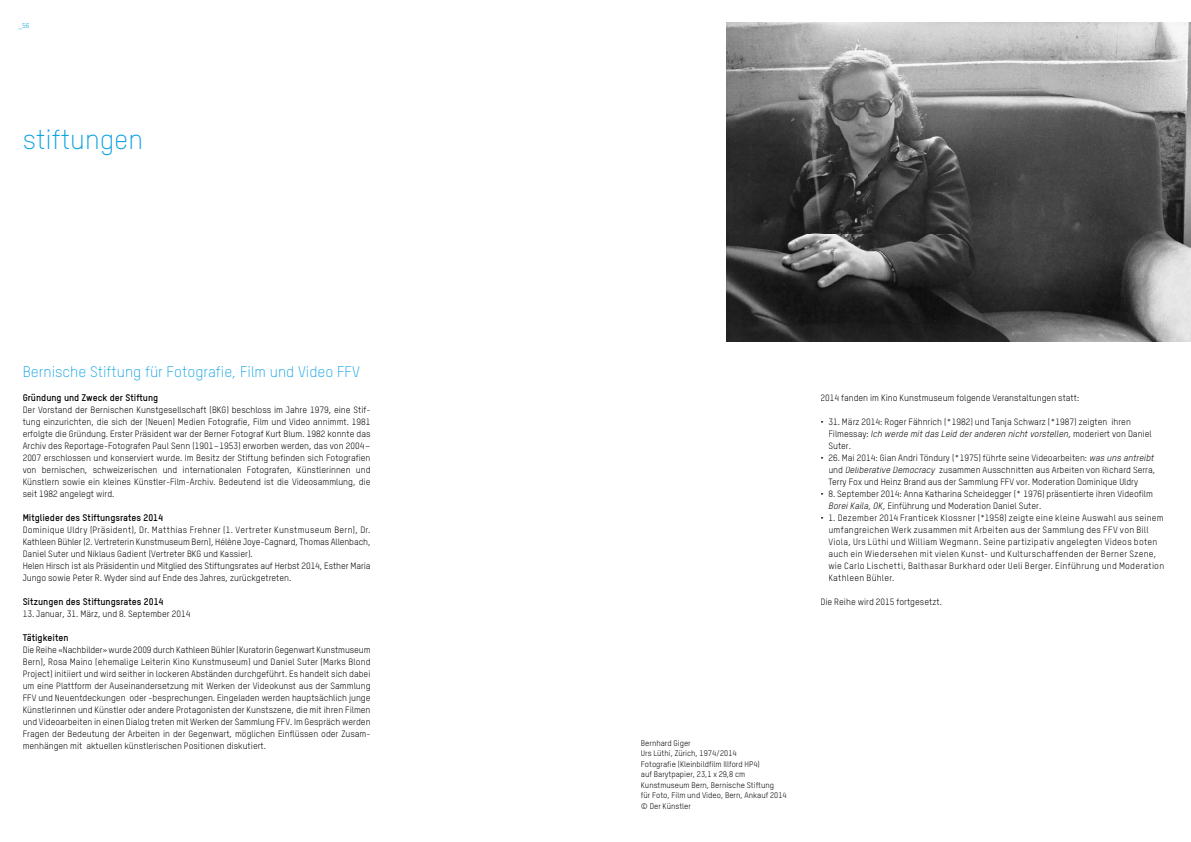
<style>
.page{position:relative;width:1191px;height:842px;background:#fff}
.page>*{position:absolute;margin:0;border:0;box-sizing:border-box;transform-origin:0 0}
.t1{font:300 27px "TSTARPRO";color:#0ba1e2}
.t2{font:300 15px "TSTARPRO";color:#0ba1e2}
.t3{font:700 9.5px "TSTARPRO";color:#000}
.t4{font:9px/12px "TSTARPRO";color:#000}
.t5{font:9px/12px "TSTARPRO";letter-spacing:.025em;color:#000}
.t6{font:8px/10.5px "TSTARPRO";color:#000}
.t7{font:7px "TSTARPRO";color:#0ba1e2}
.s1{font-style:italic}
</style>
<div class="page">
<img style="left:726px;top:23px;width:465px;height:318px">
<p class="t7" style="left:18px;top:21px;width:12px">_56</p>
<h1 class="t1" style="left:23px;top:123px;width:122px">stiftungen</h1>
<h2 class="t2" style="left:23px;top:362px;width:339px">Bernische Stiftung für Fotografie, Film und Video FFV</h2>
<p class="t3" style="left:23px;top:392px;width:137px">Gründung und Zweck der Stiftung</p>
<p class="t4" style="left:23px;top:404px;width:349px;text-align:justify">Der Vorstand der Bernischen Kunstgesellschaft (BKG) beschloss im Jahre 1979, eine Stif&shy;tung einzurichten, die sich der (Neuen) Medien Fotografie, Film und Video annimmt. 1981 erfolgte die Gründung. Erster Präsident war der Berner Fotograf Kurt Blum. 1982 konnte das Archiv des Reportage-Fotografen Paul Senn (1901 – 1953) erworben werden, das von 2004– 2007 erschlossen und konserviert wurde. Im Besitz der Stiftung befinden sich Fotografien von bernischen, schweizerischen und internationalen Fotografen, Künstlerinnen und Künstlern sowie ein kleines Künstler-Film-Archiv. Bedeutend ist die Videosammlung, die seit 1982 angelegt wird.</p>
<p class="t3" style="left:23px;top:512px;width:142px">Mitglieder des Stiftungsrates 2014</p>
<p class="t4" style="left:23px;top:524px;width:349px">Dominique Uldry (Präsident), Dr. Matthias Frehner (1. Vertreter Kunstmuseum Bern), Dr.<br>Kathleen Bühler (2. Vertreterin Kunstmuseum Bern), Hélène Joye-Cagnard, Thomas Allenbach, Daniel Suter und Niklaus Gadient (Vertreter BKG und Kassier).<br>Helen Hirsch ist als Präsidentin und Mitglied des Stiftungsrates auf Herbst 2014, Esther Maria Jungo sowie Peter R. Wyder sind auf Ende des Jahres, zurückgetreten.</p>
<p class="t3" style="left:23px;top:596px;width:142px">Sitzungen des Stiftungsrates 2014</p>
<p class="t4" style="left:23px;top:608px;width:169px">13. Januar, 31. März, und 8. September 2014</p>
<p class="t3" style="left:23px;top:632px;width:47px">Tätigkeiten</p>
<p class="t4" style="left:23px;top:644px;width:349px;text-align:justify">Die Reihe «Nachbilder» wurde 2009 durch Kathleen Bühler (Kuratorin Gegenwart Kunstmuseum Bern), Rosa Maino (ehemalige Leiterin Kino Kunstmuseum) und Daniel Suter (Marks Blond Project) initiiert und wird seither in lockeren Abständen durchgeführt. Es handelt sich dabei um eine Plattform der Auseinandersetzung mit Werken der Videokunst aus der Sammlung FFV und Neuentdeckungen oder -besprechungen. Eingeladen werden hauptsächlich junge Künstlerinnen und Künstler oder andere Protagonisten der Kunstszene, die mit ihren Filmen und Videoarbeiten in einen Dialog treten mit Werken der Sammlung FFV. Im Gespräch werden Fragen der Bedeutung der Arbeiten in der Gegenwart, möglichen Einflüssen oder Zusam&shy;menhängen mit aktuellen künstlerischen Positionen diskutiert.</p>
<p class="t4" style="left:820px;top:392px;width:260px">2014 fanden im Kino Kunstmuseum folgende Veranstaltungen statt:</p>
<p class="t4" style="left:828px;top:416px;width:325px;text-indent:-8px">• 31. März 2014: Roger Fähnrich (*1982) und Tanja Schwarz (*1987) zeigten ihren<br>Filmessay: <span class="s1">Ich werde mit das Leid der anderen nicht vorstellen,</span> moderiert von Daniel<br>Suter.</p>
<p class="t4" style="left:828px;top:452px;width:328px;text-indent:-8px">• 26. Mai 2014: Gian Andri Töndury (*1975) führte seine Videoarbeiten: <span class="s1">was uns antreibt </span>und <span class="s1">Deliberative Democracy</span> zusammen Ausschnitten aus Arbeiten von Richard Serra,<br>Terry Fox und Heinz Brand aus der Sammlung FFV vor. Moderation Dominique Uldry</p>
<p class="t4" style="left:828px;top:488px;width:326px;text-indent:-8px">• 8. September 2014: Anna Katharina Scheidegger (* 1976) präsentierte ihren Videofilm<br><span class="s1">Borei Kaila, OK,</span> Einführung und Moderation Daniel Suter.</p>
<p class="t5" style="left:828px;top:512px;width:337px;text-indent:-8px">• 1. Dezember 2014 Franticek Klossner (*1958) zeigte eine kleine Auswahl aus seinem umfangreichen Werk zusammen mit Arbeiten aus der Sammlung des FFV von Bill Viola, Urs Lüthi und William Wegmann. Seine partizipativ angelegten Videos boten auch ein Wiedersehen mit vielen Kunst- und Kulturschaffenden der Berner Szene, wie Carlo Lischetti, Balthasar Burkhard oder Ueli Berger. Einführung und Moderation Kathleen Bühler.</p>
<p class="t4" style="left:820px;top:596px;width:123px">Die Reihe wird 2015 fortgesetzt.</p>
<p class="t6" style="left:641px;top:737px;width:147px">Bernhard Giger<br>Urs Lüthi, Zürich, 1974/2014<br>Fotografie (Kleinbildfilm Illford HP4)<br>auf Barytpapier, 23,1 x 29,8 cm<br>Kunstmuseum Bern, Bernische Stiftung<br>für Foto, Film und Video, Bern, Ankauf 2014 © Der Künstler</p>
</div>
